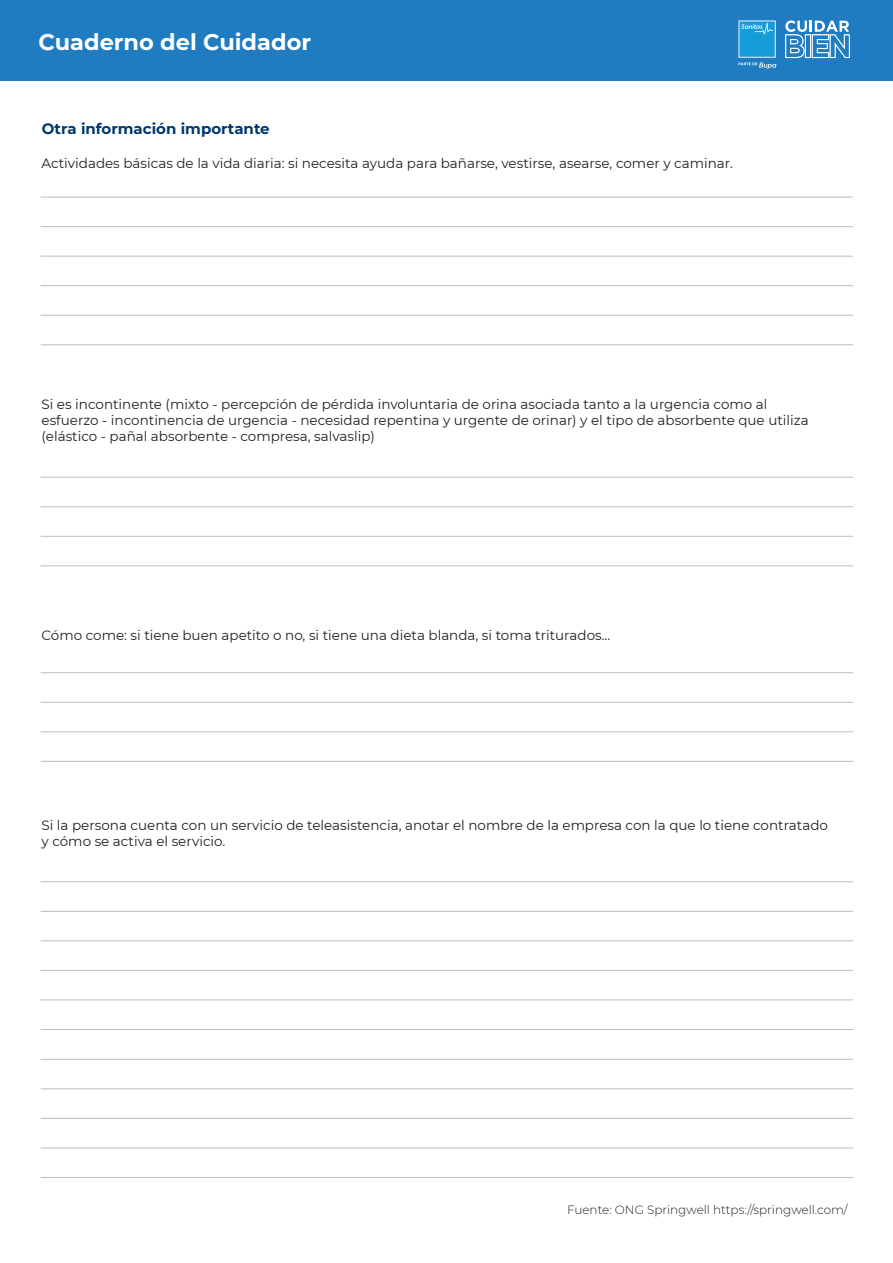
<style>
.page{position:relative;width:893px;height:1263px;background:#fff}
.page>*{position:absolute;margin:0;border:0;box-sizing:border-box;transform-origin:0 0}
.t1{font:700 22.5px "Montserrat";color:#fff}
.t2{font:700 15px "Montserrat";color:#00386d}
.t3{font:13.5px/16.2px "Montserrat";color:#231f20}
.t4{font:300 12px "Montserrat";color:#231f20}
</style>
<div class="page">
<div style="left:0;top:0;width:893px;height:81px;background:#1f7cc0"></div>
<svg style="left:785px;top:20px;width:65px;height:38px"></svg>
<svg style="left:738px;top:20px;width:38px;height:49px"></svg>
<hr style="left:41px;top:197px;width:812px;height:1px;background:#bcbdc0">
<hr style="left:41px;top:226px;width:812px;height:1px;background:#bcbdc0">
<hr style="left:41px;top:256px;width:812px;height:1px;background:#bcbdc0">
<hr style="left:41px;top:285px;width:812px;height:1px;background:#bcbdc0">
<hr style="left:41px;top:315px;width:812px;height:1px;background:#bcbdc0">
<hr style="left:41px;top:344px;width:812px;height:1px;background:#bcbdc0">
<hr style="left:41px;top:881px;width:812px;height:1px;background:#bcbdc0">
<hr style="left:41px;top:911px;width:812px;height:1px;background:#bcbdc0">
<hr style="left:41px;top:940px;width:812px;height:1px;background:#bcbdc0">
<hr style="left:41px;top:970px;width:812px;height:1px;background:#bcbdc0">
<hr style="left:41px;top:999px;width:812px;height:1px;background:#bcbdc0">
<hr style="left:41px;top:1029px;width:812px;height:1px;background:#bcbdc0">
<hr style="left:41px;top:1059px;width:812px;height:1px;background:#bcbdc0">
<hr style="left:41px;top:1088px;width:812px;height:1px;background:#bcbdc0">
<hr style="left:41px;top:1118px;width:812px;height:1px;background:#bcbdc0">
<hr style="left:41px;top:1147px;width:812px;height:1px;background:#bcbdc0">
<hr style="left:41px;top:1177px;width:812px;height:1px;background:#bcbdc0">
<hr style="left:41px;top:672px;width:812px;height:1px;background:#bcbdc0">
<hr style="left:41px;top:702px;width:812px;height:1px;background:#bcbdc0">
<hr style="left:41px;top:731px;width:812px;height:1px;background:#bcbdc0">
<hr style="left:41px;top:761px;width:812px;height:1px;background:#bcbdc0">
<hr style="left:41px;top:477px;width:812px;height:1px;background:#bcbdc0">
<hr style="left:41px;top:506px;width:812px;height:1px;background:#bcbdc0">
<hr style="left:41px;top:536px;width:812px;height:1px;background:#bcbdc0">
<hr style="left:41px;top:565px;width:812px;height:1px;background:#bcbdc0">
<h1 class="t1" style="left:38px;top:26px;width:274px">Cuaderno del Cuidador</h1>
<p class="t2" style="left:42px;top:118px;width:229px">Otra información importante</p>
<p class="t3" style="left:42px;top:154px;width:693px">Actividades básicas de la vida diaria: si necesita ayuda para bañarse, vestirse, asearse, comer y caminar.</p>
<p class="t3" style="left:42px;top:396px;width:769px">Si es incontinente (mixto - percepción de pérdida involuntaria de orina asociada tanto a la urgencia como al esfuerzo - incontinencia de urgencia - necesidad repentina y urgente de orinar) y el tipo de absorbente que utiliza (elástico - pañal absorbente - compresa, salvaslip)</p>
<p class="t3" style="left:42px;top:627px;width:570px">Cómo come: si tiene buen apetito o no, si tiene una dieta blanda, si toma triturados...</p>
<p class="t3" style="left:42px;top:816px;width:788px">Si la persona cuenta con un servicio de teleasistencia, anotar el nombre de la empresa con la que lo tiene contratado y cómo se activa el servicio.</p>
<p class="t4" style="left:567px;top:1202px;width:282px">Fuente: ONG Springwell https://springwell.com/</p>
</div>
